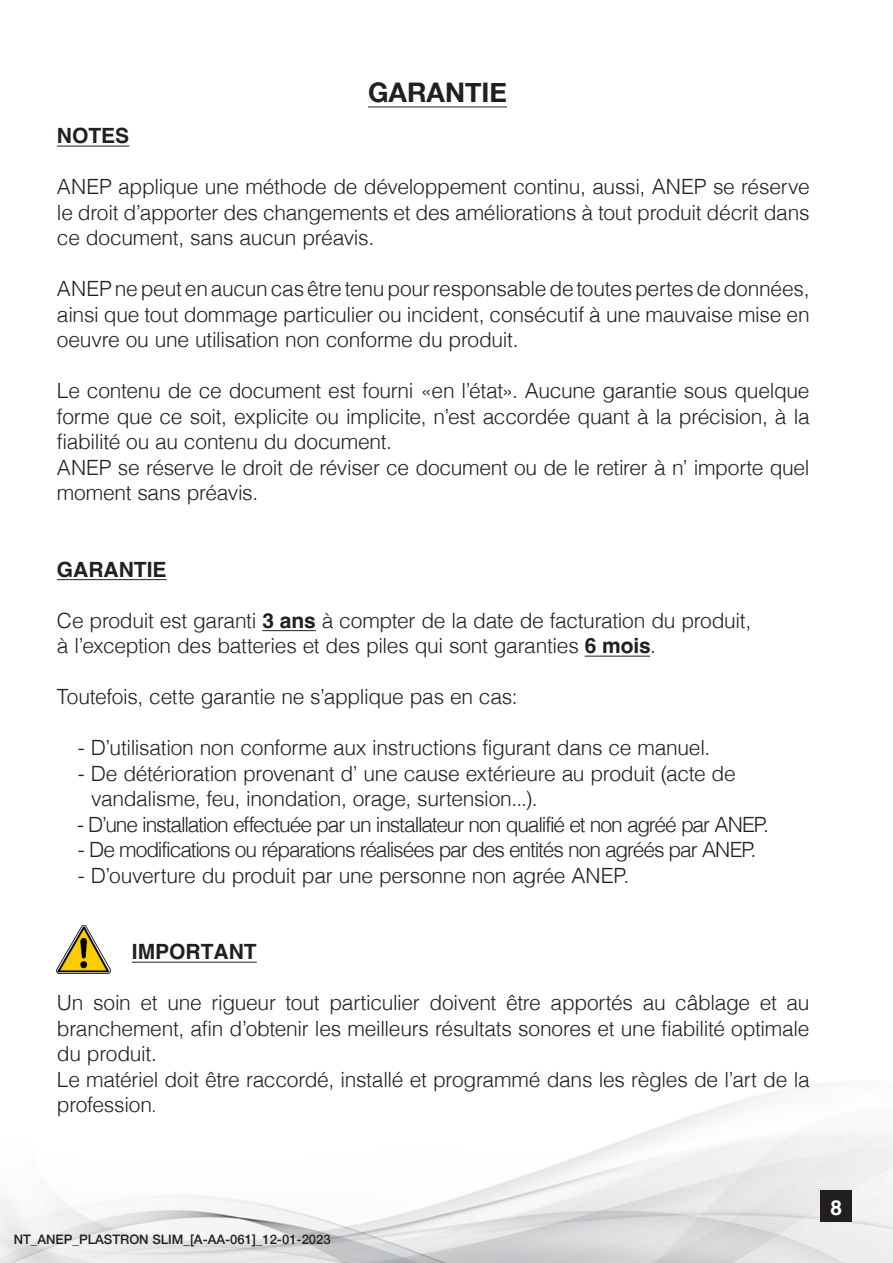
<style>
.page{position:relative;width:893px;height:1263px;background:#fff}
.page>*{position:absolute;margin:0;border:0;box-sizing:border-box;transform-origin:0 0}
.t1{font:700 27px "Helvetica Neue";color:#231f20}
.t2{font:300 21px/25.5px "Helvetica";letter-spacing:-.015em;color:#231f20;text-align:justify}
.t3{font:300 21px "Helvetica";letter-spacing:-.055em;color:#231f20}
.t4{font:700 21px "Helvetica";color:#231f20}
.t5{font:700 21px "Helvetica";color:#fff}
.t6{font:500 13.05px "Helvetica Neue";color:#231f20}
.s1{font-weight:700}
.s2{font-size:18px}
</style>
<div class="page">
<img style="left:0;top:106px;width:893px;height:1157px">
<div style="left:821px;top:1191px;width:31px;height:31px;background:#231f20"></div>
<hr style="left:57px;top:146px;width:72px;height:1px;background:#231f20">
<hr style="left:57px;top:579px;width:110px;height:1px;background:#231f20">
<hr style="left:262px;top:630px;width:54px;height:1px;background:#231f20">
<hr style="left:585px;top:656px;width:65px;height:1px;background:#231f20">
<hr style="left:132px;top:962px;width:125px;height:1px;background:#231f20">
<img style="left:57px;top:925px;width:54px;height:49px">
<hr style="left:368px;top:107px;width:139px;height:1px;background:#231f20">
<p class="t1" style="left:368px;top:72px;width:140px">GARANTIE</p>
<p class="t4" style="left:57px;top:123px;width:74px">NOTES</p>
<p class="t2" style="left:57px;top:172px;width:754px">ANEP applique une méthode de développement continu, aussi, ANEP se réserve le droit d’apporter des changements et des améliorations à tout produit décrit dans ce document, sans aucun préavis.</p>
<p class="t2" style="left:57px;top:274px;width:754px">ANEP ne peut en aucun cas être tenu pour responsable de toutes pertes de données, ainsi que tout dommage particulier ou incident, consécutif à une mauvaise mise en oeuvre ou une utilisation non conforme du produit.</p>
<p class="t2" style="left:57px;top:376px;width:754px">Le contenu de ce document est fourni «en l’état». Aucune garantie sous quelque forme que ce soit, explicite ou implicite, n’est accordée quant à la précision, à la fiabilité ou au contenu du document.</p>
<p class="t2" style="left:57px;top:453px;width:754px">ANEP se réserve le droit de réviser ce document ou de le retirer à n’ importe quel moment sans préavis.</p>
<p class="t4" style="left:57px;top:556px;width:111px">GARANTIE</p>
<p class="t2" style="left:57px;top:606px;width:696px">Ce produit est garanti <span class="s1">3 ans</span> à compter de la date de facturation du produit,</p>
<p class="t2" style="left:57px;top:631px;width:600px">à l’exception des batteries et des piles qui sont garanties <span class="s1">6 mois</span>.</p>
<p class="t2" style="left:57px;top:682px;width:462px">Toutefois, cette garantie ne s’applique pas en cas:</p>
<p class="t2" style="left:78px;top:733px;width:634px">- D’utilisation non conforme aux instructions figurant dans ce manuel.</p>
<p class="t2" style="left:78px;top:759px;width:659px">- De détérioration provenant d’ une cause extérieure au produit (acte de</p>
<p class="t2" style="left:91px;top:784px;width:448px">vandalisme, feu, inondation, orage, surtension...).</p>
<p class="t3" style="left:77px;top:806px;width:693px">- D’une installation effectuée par un installateur non qualifié et non agréé par ANEP.</p>
<p class="t3" style="left:78px;top:832px;width:680px">- De modifications ou réparations réalisées par des entités non agréés par ANEP.</p>
<p class="t2" style="left:78px;top:861px;width:553px">- D’ouverture du produit par une personne non agrée ANEP.</p>
<p class="t4" style="left:132px;top:939px;width:126px">IMPORTANT</p>
<p class="t2" style="left:57px;top:988px;width:754px">Un soin et une rigueur tout particulier doivent être apportés au câblage et au branchement, afin d’obtenir les meilleurs résultats sonores et une fiabilité optimale du produit.</p>
<p class="t2" style="left:57px;top:1065px;width:754px">Le matériel doit être raccordé, installé et programmé dans les règles de l’art de la profession<span class="s2">.</span></p>
<p class="t6" style="left:14px;top:1228px;width:318px">NT_ANEP_PLASTRON SLIM_[A-AA-061]_12-01-2023</p>
<p class="t5" style="left:831px;top:1194px;width:13px">8</p>
</div>
